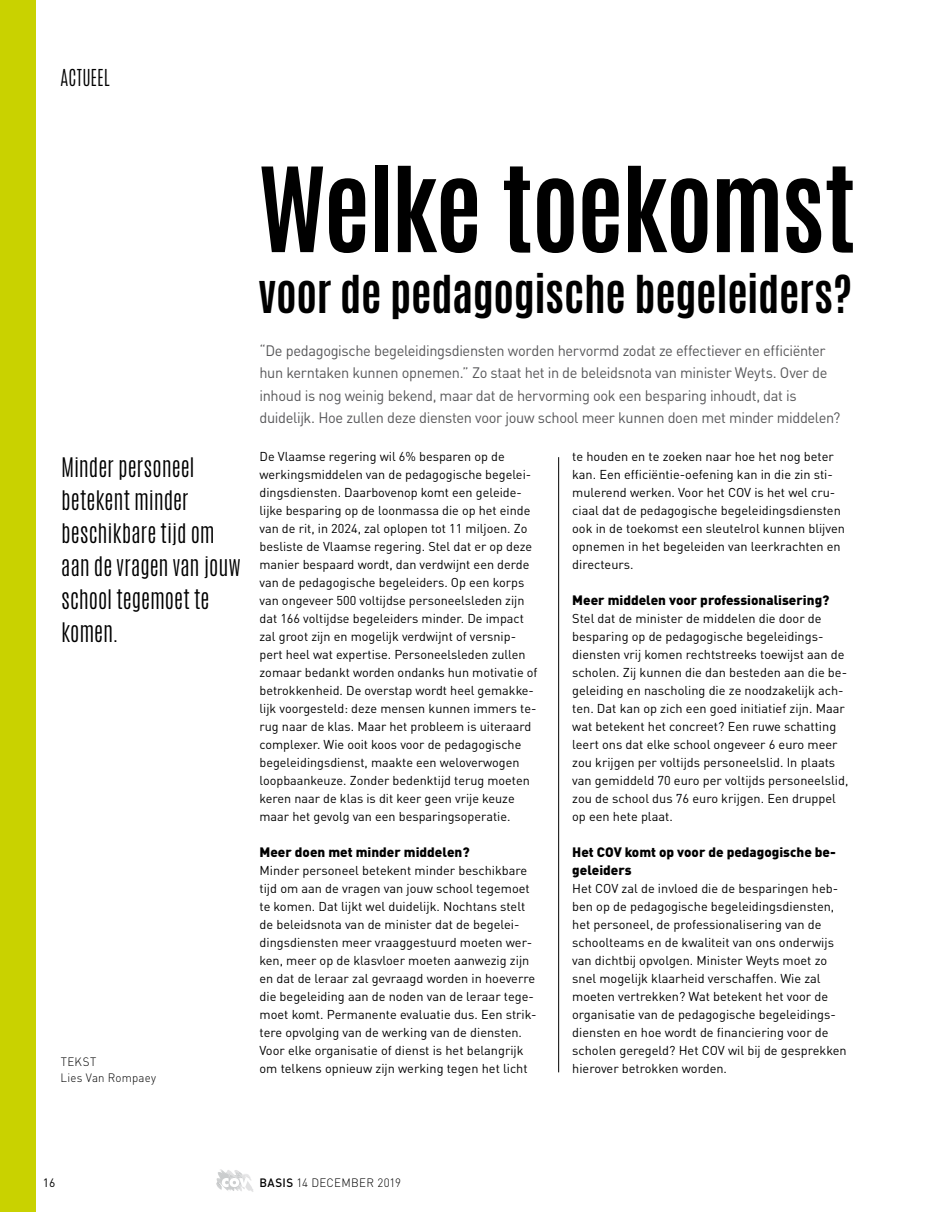
<style>
.page{position:relative;width:936px;height:1212px;background:#fff}
.page>*{position:absolute;margin:0;border:0;box-sizing:border-box;transform-origin:0 0}
.t1{font:700 99.6px "Antonio";letter-spacing:-.02em;color:#000}
.t2{font:700 43.65px "Antonio";letter-spacing:-.01em;color:#000}
.t3{font:300 22.5px/33px "Antonio";letter-spacing:-.005em;color:#000}
.t4{font:300 19.5px "Antonio";letter-spacing:.005em;color:#000;scale:.96 1}
.t5{font:15px/22.5px "DINOT";letter-spacing:-.025em;color:#58585a}
.t6{font:900 13.5px/18px "DINOT";color:#000}
.t7{font:12.75px/18px "DINOT";color:#000}
.t8{font:300 12px/16.5px "DINOT";letter-spacing:.02em;color:#000;scale:.96 1}
.t9{font:12px "DINOT";color:#000}
.s1{font-weight:500}
</style>
<div class="page">
<div style="left:0;top:0;width:35px;height:1212px;background:#c9d200"></div>
<hr style="left:558px;top:457px;width:1px;height:615px;background:#000">
<svg style="left:216px;top:1169px;width:37px;height:23px"></svg>
<h3 class="t4" style="left:61px;top:64px;width:53px">ACTUEEL</h3>
<h3 class="t3" style="left:61px;top:450px;width:181px">Minder personeel betekent minder beschikbare tijd om aan de vragen van jouw school tegemoet te komen.</h3>
<p class="t8" style="left:61px;top:1053px;width:101px">TEKST<br>Lies Van Rompaey</p>
<h1 class="t1" style="left:258px;top:134px;width:598px">Welke toekomst</h1>
<h2 class="t2" style="left:258px;top:261px;width:595px">voor de pedagogische begeleiders?</h2>
<p class="t5" style="left:259px;top:339px;width:582px">“De pedagogische begeleidingsdiensten worden hervormd zodat ze effectiever en efficiënter hun kerntaken kunnen opnemen.” Zo staat het in de beleidsnota van minister Weyts. Over de inhoud is nog weinig bekend, maar dat de hervorming ook een besparing inhoudt, dat is duidelijk. Hoe zullen deze diensten voor jouw school meer kunnen doen met minder middelen?</p>
<p class="t7" style="left:259px;top:447px;width:279px">De Vlaamse regering wil 6% besparen op de werkingsmiddelen van de pedagogische begelei&shy;dingsdiensten. Daarbovenop komt een geleide&shy;lijke besparing op de loonmassa die op het einde van de rit, in 2024, zal oplopen tot 11 miljoen. Zo besliste de Vlaamse regering. Stel dat er op deze manier bespaard wordt, dan verdwijnt een derde van de pedagogische begeleiders. Op een korps van ongeveer 500 voltijdse personeelsleden zijn dat 166 voltijdse begeleiders minder. De impact zal groot zijn en mogelijk verdwijnt of versnip&shy;pert heel wat expertise. Personeelsleden zullen zomaar bedankt worden ondanks hun motivatie of betrokkenheid. De overstap wordt heel gemakke&shy;lijk voorgesteld: deze mensen kunnen immers te&shy;rug naar de klas. Maar het probleem is uiteraard complexer. Wie ooit koos voor de pedagogische begeleidingsdienst, maakte een weloverwogen loopbaankeuze. Zonder bedenktijd terug moeten keren naar de klas is dit keer geen vrije keuze maar het gevolg van een besparingsoperatie.</p>
<p class="t6" style="left:259px;top:842px;width:211px">Meer doen met minder middelen?</p>
<p class="t7" style="left:259px;top:861px;width:278px">Minder personeel betekent minder beschikbare tijd om aan de vragen van jouw school tegemoet te komen. Dat lijkt wel duidelijk. Nochtans stelt de beleidsnota van de minister dat de begelei&shy;dingsdiensten meer vraaggestuurd moeten wer&shy;ken, meer op de klasvloer moeten aanwezig zijn en dat de leraar zal gevraagd worden in hoeverre die begeleiding aan de noden van de leraar tege&shy;moet komt. Permanente evaluatie dus. Een strik&shy;tere opvolging van de werking van de diensten.<br>Voor elke organisatie of dienst is het belangrijk om telkens opnieuw zijn werking tegen het licht</p>
<p class="t7" style="left:572px;top:447px;width:274px">te houden en te zoeken naar hoe het nog beter kan. Een efficiëntie-oefening kan in die zin sti&shy;mulerend werken. Voor het COV is het wel cru&shy;ciaal dat de pedagogische begeleidingsdiensten ook in de toekomst een sleutelrol kunnen blijven opnemen in het begeleiden van leerkrachten en directeurs.</p>
<p class="t6" style="left:572px;top:590px;width:259px">Meer middelen voor professionalisering?</p>
<p class="t7" style="left:572px;top:609px;width:278px">Stel dat de minister de middelen die door de besparing op de pedagogische begeleidings&shy;diensten vrij komen rechtstreeks toewijst aan de scholen. Zij kunnen die dan besteden aan die be&shy;geleiding en nascholing die ze noodzakelijk ach&shy;ten. Dat kan op zich een goed initiatief zijn. Maar wat betekent het concreet? Een ruwe schatting leert ons dat elke school ongeveer 6 euro meer zou krijgen per voltijds personeelslid. In plaats van gemiddeld 70 euro per voltijds personeelslid, zou de school dus 76 euro krijgen. Een druppel op een hete plaat.</p>
<p class="t6" style="left:572px;top:842px;width:265px">Het COV komt op voor de pedagogische be&shy;geleiders</p>
<p class="t7" style="left:572px;top:879px;width:276px">Het COV zal de invloed die de besparingen heb&shy;ben op de pedagogische begeleidingsdiensten, het personeel, de professionalisering van de schoolteams en de kwaliteit van ons onderwijs van dichtbij opvolgen. Minister Weyts moet zo snel mogelijk klaarheid verschaffen. Wie zal moeten vertrekken? Wat betekent het voor de organisatie van de pedagogische begeleidings&shy;diensten en hoe wordt de financiering voor de scholen geregeld? Het COV wil bij de gesprekken hierover betrokken worden.</p>
<p class="t9" style="left:43px;top:1175px;width:14px">16</p>
<p class="t8" style="left:259px;top:1174px;width:149px"><span class="s1">BASIS</span> 14 DECEMBER 2019</p>
</div>
